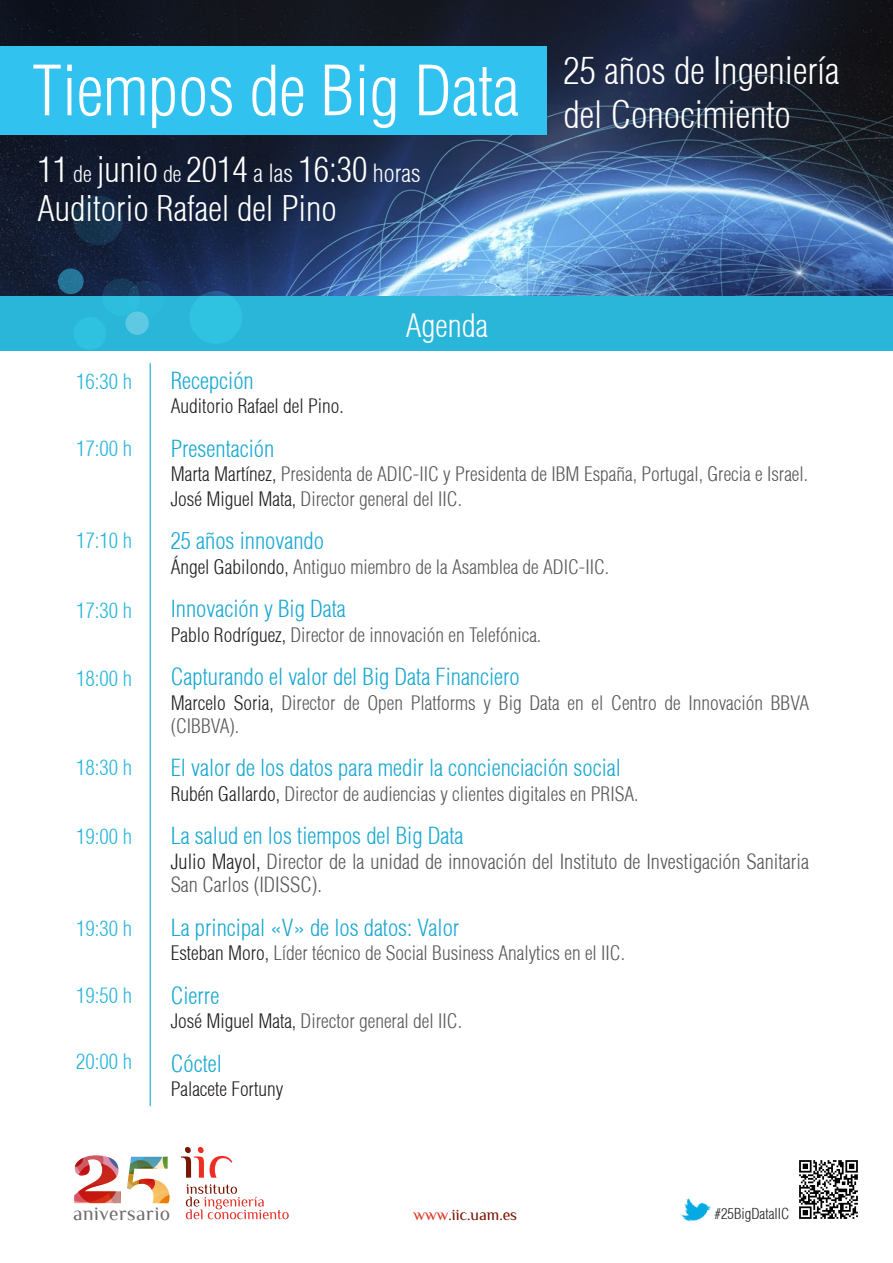
<style>
.page{position:relative;width:893px;height:1263px;background:#fff}
.page>*{position:absolute;margin:0;border:0;box-sizing:border-box;transform-origin:0 0}
.t1{font:300 condensed 67.5px "Helvetica";color:#fff}
.t2{font:300 condensed 36.9px/43.7px "Helvetica";color:#fff}
.t3{font:300 condensed 34.5px/39.5px "Helvetica";color:#fff}
.t4{font:300 condensed 31.5px "Helvetica";color:#fff}
.t5{font:300 condensed 23.1px "Helvetica";color:#17a7d3}
.t6{font:300 condensed 21px "Helvetica";color:#29b6d9}
.t7{font:300 condensed 20.4px/23.1px "Helvetica";color:#57585a}
.t8{font:19.65px "Philosophia";letter-spacing:.025em;color:#6c6d70}
.t9{font:300 condensed 19.5px/24.6px "Helvetica";color:#57585a}
.t10{font:300 condensed 19.5px "Helvetica";color:#231f20}
.t11{font:16.05px "Philosopher";color:#791500}
.t12{font:300 condensed 14.85px "Helvetica";color:#231f20}
.s1{font-size:22.35px}
.s2{font-size:24.45px}
.s3{color:#231f20}
.s4{color:#db3926}
</style>
<div class="page">
<img style="left:0;top:0;width:893px;height:297px">
<div style="left:0;top:47px;width:547px;height:88px;background:#32c2f0"></div>
<svg style="left:74px;top:1155px;width:96px;height:48px"></svg>
<div style="left:0;top:297px;width:893px;height:54px;background:#29b6d9"></div>
<hr style="left:150px;top:363px;width:1px;height:743px;background:#29b6d9">
<div style="left:58px;top:268px;width:26px;height:26px;background:#257597;border-radius:50%"></div>
<div style="left:189px;top:291px;width:53px;height:53px;background:#30c2e1;border-radius:50%"></div>
<svg style="left:128px;top:281px;width:36px;height:36px"></svg>
<div style="left:73px;top:195px;width:50px;height:50px;background:#16334d;border-radius:50%"></div>
<div style="left:73px;top:317px;width:33px;height:33px;background:#2fc1e0;border-radius:50%"></div>
<svg style="left:102px;top:278px;width:38px;height:38px"></svg>
<div style="left:125px;top:311px;width:24px;height:24px;background:#5fc8e2;border-radius:50%"></div>
<svg style="left:181px;top:1147px;width:23px;height:31px"></svg>
<svg style="left:210px;top:1156px;width:22px;height:22px"></svg>
<svg style="left:186px;top:1184px;width:103px;height:35px"></svg>
<img style="left:680px;top:1197px;width:32px;height:25px">
<img style="left:799px;top:1160px;width:59px;height:59px">
<h1 class="t1" style="left:32px;top:49px;width:489px">Tiempos de Big Data</h1>
<h2 class="t2" style="left:564px;top:49px;width:277px">25 años de Ingeniería del Conocimiento</h2>
<h3 class="t3" style="left:38px;top:149px;width:385px">11 <span class="s1">de</span> junio <span class="s1">de</span> 2014 <span class="s2">a las</span> 16:30 <span class="s2">horas<br></span>Auditorio Rafael del Pino</h3>
<p class="t6" style="left:76px;top:369px;width:57px">16:30 h</p>
<p class="t6" style="left:76px;top:435px;width:57px">17:00 h</p>
<p class="t6" style="left:76px;top:528px;width:57px">17:10 h</p>
<p class="t6" style="left:76px;top:597px;width:57px">17:30 h</p>
<p class="t6" style="left:76px;top:665px;width:57px">18:00 h</p>
<p class="t6" style="left:76px;top:755px;width:57px">18:30 h</p>
<p class="t6" style="left:76px;top:823px;width:57px">19:00 h</p>
<p class="t6" style="left:76px;top:915px;width:57px">19:30 h</p>
<p class="t6" style="left:76px;top:982px;width:57px">19:50 h</p>
<p class="t6" style="left:76px;top:1048px;width:57px">20:00 h</p>
<h3 class="t4" style="left:406px;top:305px;width:84px">Agenda</h3>
<p class="t5" style="left:171px;top:366px;width:85px">Recepción</p>
<p class="t10" style="left:171px;top:394px;width:175px">Auditorio Rafael del Pino.</p>
<p class="t5" style="left:171px;top:434px;width:105px">Presentación</p>
<p class="t9" style="left:171px;top:462px;width:639px"><span class="s3">Marta Martínez,</span> Presidenta de ADIC-IIC y Presidenta de IBM España, Portugal, Grecia e Israel.<br><span class="s3">José Miguel Mata,</span> Director general del IIC.</p>
<p class="t5" style="left:171px;top:526px;width:155px">25 años innovando</p>
<p class="t9" style="left:171px;top:554px;width:440px"><span class="s3">Ángel Gabilondo,</span> Antiguo miembro de la Asamblea de ADIC-IIC.</p>
<p class="t5" style="left:171px;top:594px;width:177px">Innovación y Big Data</p>
<p class="t9" style="left:171px;top:622px;width:372px"><span class="s3">Pablo Rodríguez,</span> Director de innovación en Telefónica.</p>
<p class="t5" style="left:171px;top:662px;width:351px">Capturando el valor del Big Data Financiero</p>
<p class="t9" style="left:171px;top:691px;width:640px;line-height:23.1px"><span class="s3">Marcelo Soria,</span> Director de Open Platforms y Big Data en el Centro de Innovación BBVA (CIBBVA).</p>
<p class="t5" style="left:171px;top:754px;width:452px">El valor de los datos para medir la concienciación social</p>
<p class="t9" style="left:171px;top:781px;width:469px"><span class="s3">Rubén Gallardo,</span> Director de audiencias y clientes digitales en PRISA.</p>
<p class="t5" style="left:171px;top:822px;width:294px">La salud en los tiempos del Big Data</p>
<p class="t7" style="left:171px;top:850px;width:640px"><span class="s3">Julio Mayol,</span> Director de la unidad de innovación del Instituto de Investigación Sanitaria<br>San Carlos (IDISSC).</p>
<p class="t5" style="left:171px;top:913px;width:290px">La principal «V» de los datos: Valor</p>
<p class="t9" style="left:171px;top:940px;width:456px"><span class="s3">Esteban Moro,</span> Líder técnico de Social Business Analytics en el IIC.</p>
<p class="t5" style="left:171px;top:981px;width:50px">Cierre</p>
<p class="t9" style="left:171px;top:1008px;width:293px"><span class="s3">José Miguel Mata,</span> Director general del IIC.</p>
<p class="t5" style="left:171px;top:1049px;width:53px">Cóctel</p>
<p class="t10" style="left:171px;top:1077px;width:114px">Palacete Fortuny</p>
<p class="t8" style="left:73px;top:1203px;width:98px">aniversario</p>
<p class="t11" style="left:414px;top:1205px;width:105px"><span class="s4">www</span>.iic.uam.es</p>
<p class="t12" style="left:714px;top:1204px;width:76px">#25BigDataIIC</p>
</div>
